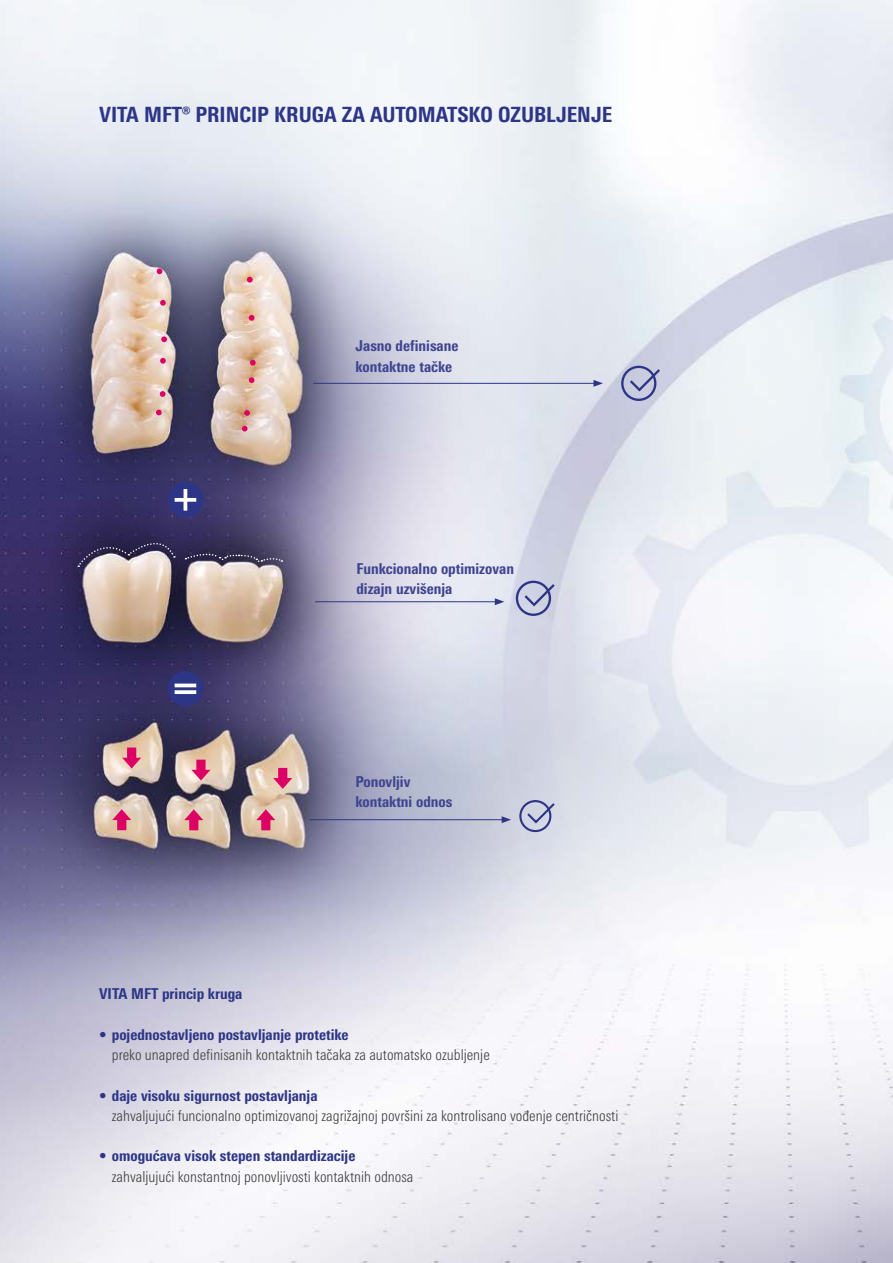
<style>
.page{position:relative;width:893px;height:1263px;background:#fff}
.page>*{position:absolute;margin:0;border:0;box-sizing:border-box;transform-origin:0 0}
.t1{font:800 condensed 21px "Univers Next Pro";color:#2d3686}
.t2{font:300 condensed 15px "Univers Next Pro";color:#3b3b3a}
.t3{font:800 condensed 15px "Univers Next Pro";color:#2d3686}
.t4{font:800 condensed 15px/20.2px "Univers Next Pro";color:#3f4490}
</style>
<div class="page">
<img style="left:0;top:0;width:893px;height:1263px">
<div style="left:516px;top:581px;width:35px;height:35px;border:2px solid #2d3686;border-radius:50%"></div>
<svg style="left:522px;top:582px;width:35px;height:26px"></svg>
<div style="left:621px;top:366px;width:35px;height:35px;border:2px solid #2d3686;border-radius:50%"></div>
<svg style="left:627px;top:367px;width:36px;height:26px"></svg>
<div style="left:519px;top:800px;width:32px;height:32px;border:2px solid #2d3686;border-radius:50%"></div>
<svg style="left:525px;top:801px;width:32px;height:24px"></svg>
<div style="left:169px;top:483px;width:33px;height:33px;background:#2d3686;border-radius:50%"></div>
<div style="left:168px;top:482px;width:35px;height:35px;border:2px solid #2d3686;border-radius:50%"></div>
<hr style="left:184px;top:489px;width:3px;height:22px;background:#fff">
<svg style="left:175px;top:498px;width:21px;height:4px"></svg>
<div style="left:169px;top:672px;width:33px;height:33px;background:#2d3686;border-radius:50%"></div>
<div style="left:168px;top:671px;width:35px;height:35px;border:2px solid #2d3686;border-radius:50%"></div>
<hr style="left:175px;top:684px;width:21px;height:3px;background:#fff">
<svg style="left:175px;top:690px;width:21px;height:4px"></svg>
<svg style="left:247px;top:277px;width:6px;height:6px"></svg>
<svg style="left:249px;top:315px;width:5px;height:6px"></svg>
<svg style="left:250px;top:360px;width:6px;height:5px"></svg>
<svg style="left:249px;top:377px;width:5px;height:6px"></svg>
<svg style="left:244px;top:410px;width:6px;height:6px"></svg>
<svg style="left:242px;top:426px;width:6px;height:5px"></svg>
<svg style="left:160px;top:358px;width:6px;height:6px"></svg>
<svg style="left:161px;top:336px;width:6px;height:6px"></svg>
<svg style="left:160px;top:300px;width:6px;height:6px"></svg>
<svg style="left:157px;top:268px;width:5px;height:6px"></svg>
<svg style="left:156px;top:410px;width:6px;height:5px"></svg>
<svg style="left:160px;top:391px;width:6px;height:6px"></svg>
<hr style="left:313px;top:383px;width:283px;height:1px;background:#2d3686">
<svg style="left:593px;top:380px;width:10px;height:7px"></svg>
<hr style="left:315px;top:601px;width:182px;height:1px;background:#2d3686">
<svg style="left:495px;top:598px;width:9px;height:7px"></svg>
<hr style="left:309px;top:819px;width:195px;height:1px;background:#2d3686">
<svg style="left:502px;top:816px;width:9px;height:7px"></svg>
<svg style="left:78px;top:534px;width:97px;height:33px"></svg>
<svg style="left:185px;top:552px;width:97px;height:11px"></svg>
<svg style="left:112px;top:809px;width:19px;height:21px"></svg>
<svg style="left:184px;top:809px;width:19px;height:21px"></svg>
<svg style="left:256px;top:809px;width:19px;height:21px"></svg>
<svg style="left:122px;top:747px;width:19px;height:21px"></svg>
<svg style="left:191px;top:760px;width:19px;height:21px"></svg>
<svg style="left:273px;top:768px;width:19px;height:21px"></svg>
<h1 class="t1" style="left:99px;top:102px;width:515px">VITA MFT® PRINCIP KRUGA ZA AUTOMATSKO OZUBLJENJE</h1>
<p class="t4" style="left:355px;top:336px;width:105px">Jasno definisane kontaktne tačke</p>
<p class="t4" style="left:356px;top:558px;width:159px">Funkcionalno optimizovan dizajn uzvišenja</p>
<p class="t4" style="left:355px;top:771px;width:98px">Ponovljiv kontaktni odnos</p>
<p class="t3" style="left:99px;top:985px;width:145px">VITA MFT princip kruga</p>
<p class="t3" style="left:99px;top:1025px;width:251px">• pojednostavljeno postavljanje protetike</p>
<p class="t2" style="left:112px;top:1046px;width:379px">preko unapred definisanih kontaktnih tačaka za automatsko ozubljenje</p>
<p class="t3" style="left:99px;top:1086px;width:220px">• daje visoku sigurnost postavljanja</p>
<p class="t2" style="left:112px;top:1107px;width:508px">zahvaljujući funcionalno optimizovanoj zagrižajnoj površini za kontrolisano vođenje centričnosti</p>
<p class="t3" style="left:99px;top:1147px;width:258px">• omogućava visok stepen standardizacije</p>
<p class="t2" style="left:112px;top:1168px;width:303px">zahvaljujući konstantnoj ponovljivosti kontaktnih odnosa</p>
</div>
